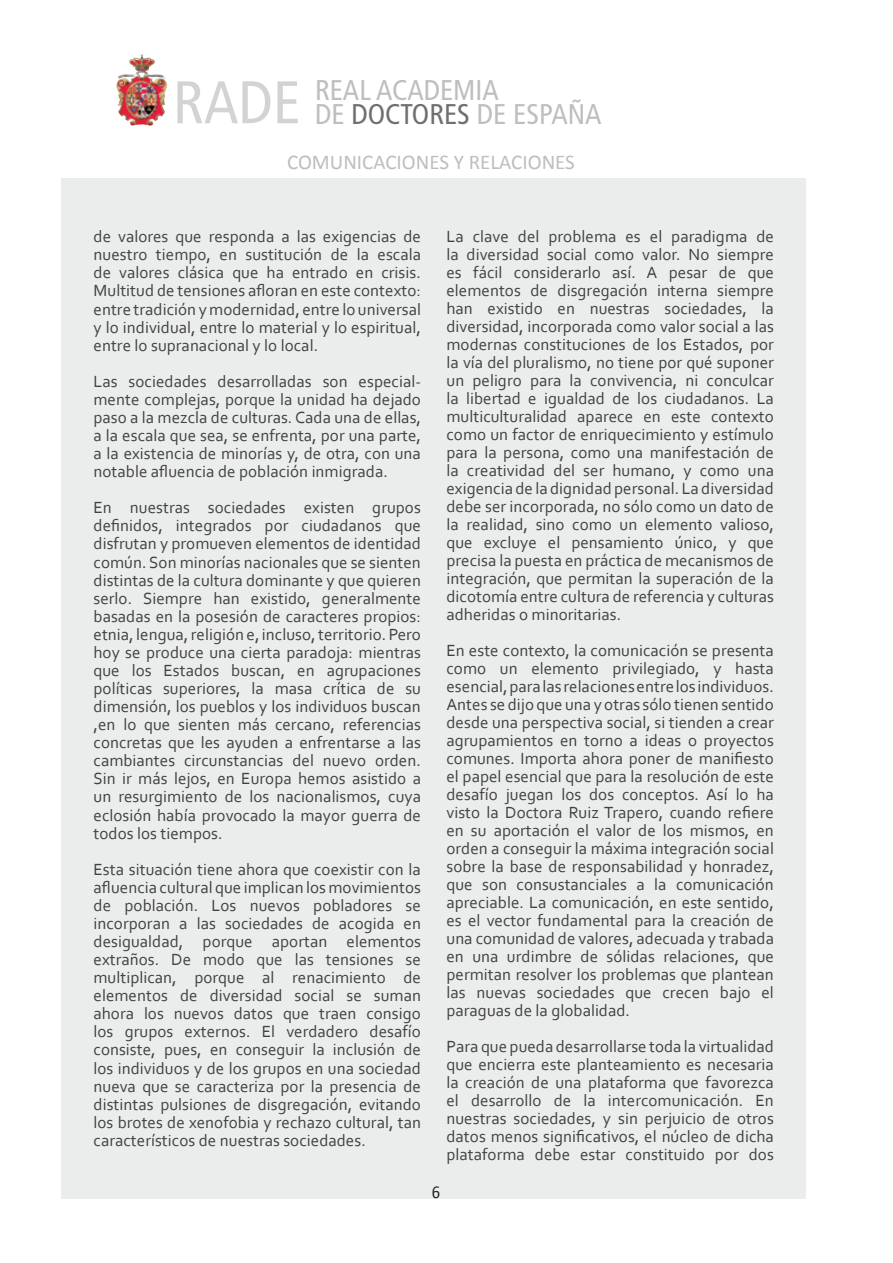
<style>
.page{position:relative;width:893px;height:1263px;background:#fff}
.page>*{position:absolute;margin:0;border:0;box-sizing:border-box;transform-origin:0 0}
.t1{font:condensed 28.5px/24px "Frutiger";color:#bcbec0}
.t2{font:21px "Calibri";color:#bcbec0}
.t3{font:18.15px "Calibri";color:#231f20;scale:.91 1}
.t4{font:16.95px/18px "Corbel";letter-spacing:.005em;color:#414142;text-align:justify}
.s1{font-size:60px;color:#d1d3d4}
.s2{color:#6d6f71}
</style>
<div class="page">
<div style="left:62px;top:179px;width:744px;height:1020px;background:#ebecec"></div>
<img style="left:118px;top:54px;width:24px;height:27px">
<h1 class="t1" style="left:315px;top:78px;width:288px;text-indent:-142px"><span class="s1">RADE</span> REAL ACADEMIA<br>DE <span class="s2">DOCTORES</span> DE ESPAÑA</h1>
<p class="t2" style="left:287px;top:149px;width:289px">COMUNICACIONES Y RELACIONES</p>
<p class="t4" style="left:94px;top:227px;width:329px">de valores que responda a las exigencias de nuestro tiempo, en sustitución de la escala de valores clásica que ha entrado en crisis.<br>Multitud de tensiones afloran en este contexto: entre tradición y modernidad, entre lo universal y lo individual, entre lo material y lo espiritual, entre lo supranacional y lo local.</p>
<p class="t4" style="left:94px;top:372px;width:329px">Las sociedades desarrolladas son especial&shy;mente complejas, porque la unidad ha dejado paso a la mezcla de culturas. Cada una de ellas, a la escala que sea, se enfrenta, por una parte, a la existencia de minorías y, de otra, con una notable afluencia de población inmigrada.</p>
<p class="t4" style="left:94px;top:498px;width:329px">En nuestras sociedades existen grupos definidos, integrados por ciudadanos que disfrutan y promueven elementos de identidad común. Son minorías nacionales que se sienten distintas de la cultura dominante y que quieren serlo. Siempre han existido, generalmente basadas en la posesión de caracteres propios: etnia, lengua, religión e, incluso, territorio. Pero hoy se produce una cierta paradoja: mientras que los Estados buscan, en agrupaciones políticas superiores, la masa crítica de su dimensión, los pueblos y los individuos buscan ,en lo que sienten más cercano, referencias concretas que les ayuden a enfrentarse a las cambiantes circunstancias del nuevo orden.<br>Sin ir más lejos, en Europa hemos asistido a un resurgimiento de los nacionalismos, cuya eclosión había provocado la mayor guerra de todos los tiempos.</p>
<p class="t4" style="left:94px;top:860px;width:329px">Esta situación tiene ahora que coexistir con la afluencia cultural que implican los movimientos de población. Los nuevos pobladores se incorporan a las sociedades de acogida en desigualdad, porque aportan elementos extraños. De modo que las tensiones se multiplican, porque al renacimiento de elementos de diversidad social se suman ahora los nuevos datos que traen consigo los grupos externos. El verdadero desafío consiste, pues, en conseguir la inclusión de los individuos y de los grupos en una sociedad nueva que se caracteriza por la presencia de distintas pulsiones de disgregación, evitando los brotes de xenofobia y rechazo cultural, tan característicos de nuestras sociedades.</p>
<p class="t4" style="left:446px;top:227px;width:329px">La clave del problema es el paradigma de la diversidad social como valor. No siempre es fácil considerarlo así. A pesar de que elementos de disgregación interna siempre han existido en nuestras sociedades, la diversidad, incorporada como valor social a las modernas constituciones de los Estados, por la vía del pluralismo, no tiene por qué suponer un peligro para la convivencia, ni conculcar la libertad e igualdad de los ciudadanos. La multiculturalidad aparece en este contexto como un factor de enriquecimiento y estímulo para la persona, como una manifestación de la creatividad del ser humano, y como una exigencia de la dignidad personal. La diversidad debe ser incorporada, no sólo como un dato de la realidad, sino como un elemento valioso, que excluye el pensamiento único, y que precisa la puesta en práctica de mecanismos de integración, que permitan la superación de la dicotomía entre cultura de referencia y culturas adheridas o minoritarias.</p>
<p class="t4" style="left:446px;top:641px;width:329px">En este contexto, la comunicación se presenta como un elemento privilegiado, y hasta esencial, para las relaciones entre los individuos.<br>Antes se dijo que una y otras sólo tienen sentido desde una perspectiva social, si tienden a crear agrupamientos en torno a ideas o proyectos comunes. Importa ahora poner de manifiesto el papel esencial que para la resolución de este desafío juegan los dos conceptos. Así lo ha visto la Doctora Ruiz Trapero, cuando refiere en su aportación el valor de los mismos, en orden a conseguir la máxima integración social sobre la base de responsabilidad y honradez, que son consustanciales a la comunicación apreciable. La comunicación, en este sentido, es el vector fundamental para la creación de una comunidad de valores, adecuada y trabada en una urdimbre de sólidas relaciones, que permitan resolver los problemas que plantean las nuevas sociedades que crecen bajo el paraguas de la globalidad.</p>
<p class="t4" style="left:446px;top:1037px;width:329px">Para que pueda desarrollarse toda la virtualidad que encierra este planteamiento es necesaria la creación de una plataforma que favorezca el desarrollo de la intercomunicación. En nuestras sociedades, y sin perjuicio de otros datos menos significativos, el núcleo de dicha plataforma debe estar constituido por dos</p>
<p class="t3" style="left:432px;top:1180px;width:11px">6</p>
</div>
